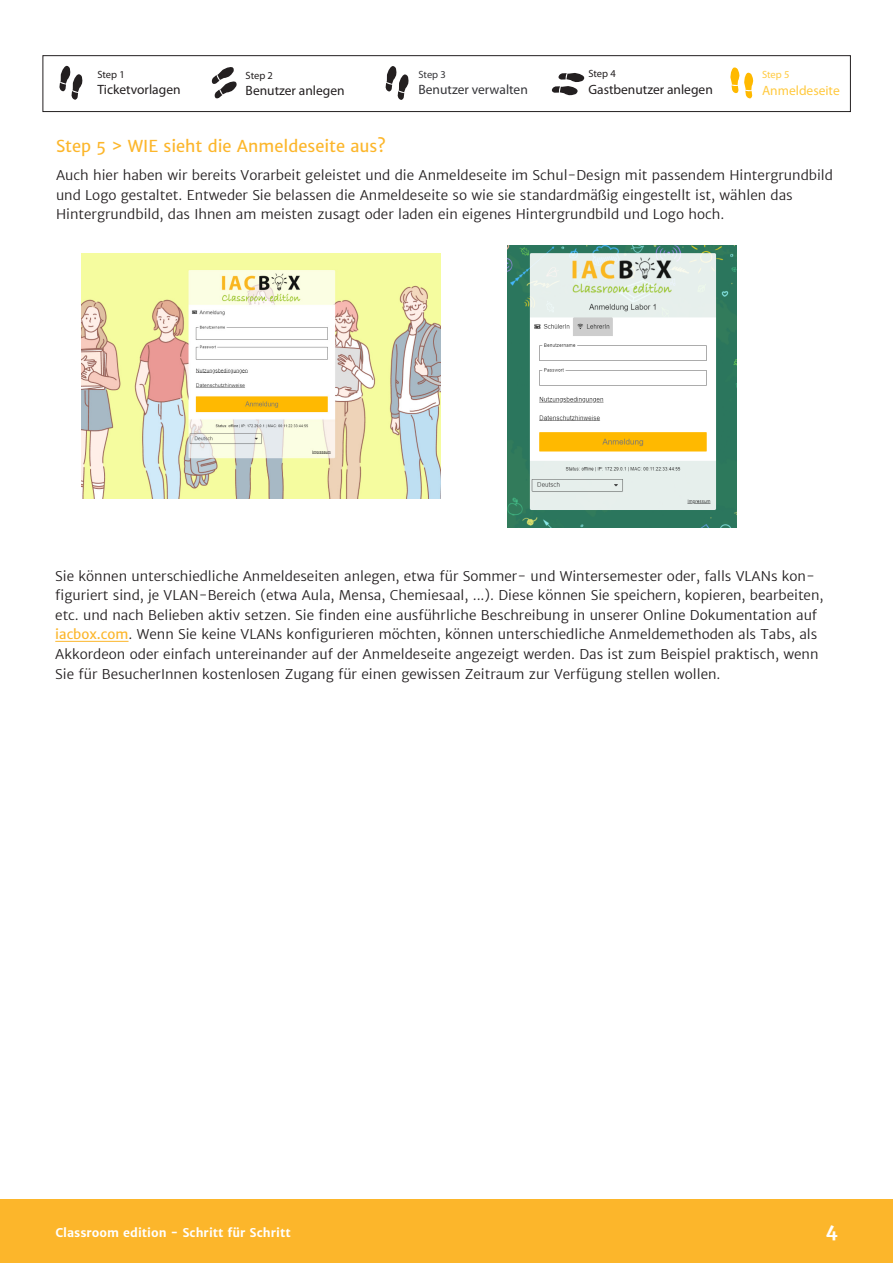
<style>
.page{position:relative;width:893px;height:1263px;background:#fff}
.page>*{position:absolute;margin:0;border:0;box-sizing:border-box;transform-origin:0 0}
.Text{font:700 18px "Merriweather Sans";color:#fff}
.t1{font:16.5px "Merriweather Sans";color:#fcb62b}
.t2{font:300 13.5px/19.5px "Merriweather Sans";color:#231f20}
.Bildbeschreibung{font:13.5px "Myriad Pro";color:#231f20}
.Bildbeschreibung-2{font:13.5px "Myriad Pro";color:#353539}
.Bildbeschreibung-3{font:13.5px "Myriad Pro";color:#ffca40}
.Text-2{font:700 12px "Merriweather Sans";color:#fff}
.Bildbeschreibung-4{font:10.5px "Myriad Pro";letter-spacing:-.005em;color:#231f20}
.Bildbeschreibung-5{font:10.5px "Myriad Pro";color:#353539}
.Bildbeschreibung-6{font:10.5px "Myriad Pro";color:#ffca40}
.s1{font-weight:400;color:#fcb62b}
</style>
<div class="page">
<div style="left:0;top:1199px;width:893px;height:64px;background:#fcb62b"></div>
<hr style="left:55px;top:641px;width:74px;height:1px;background:#fcb62b">
<svg style="left:730px;top:67px;width:23px;height:32px"></svg>
<svg style="left:551px;top:73px;width:34px;height:22px"></svg>
<svg style="left:385px;top:66px;width:24px;height:34px"></svg>
<svg style="left:211px;top:67px;width:26px;height:32px"></svg>
<svg style="left:59px;top:65px;width:24px;height:35px"></svg>
<div style="left:43px;top:55px;width:808px;height:57px;border:1px solid #231f20"></div>
<hr style="left:892px;top:1198px;width:1px;height:65px;background:#fcb62b">
<img style="left:82px;top:253px;width:359px;height:245px">
<img style="left:507px;top:245px;width:230px;height:282px">
<p class="Bildbeschreibung-4" style="left:97px;top:68px;width:29px">Step 1</p>
<p class="Bildbeschreibung" style="left:97px;top:81px;width:85px">Ticketvorlagen</p>
<p class="Bildbeschreibung-4" style="left:246px;top:69px;width:29px">Step 2</p>
<p class="Bildbeschreibung" style="left:246px;top:82px;width:101px">Benutzer anlegen</p>
<p class="Bildbeschreibung-5" style="left:418px;top:68px;width:29px">Step 3</p>
<p class="Bildbeschreibung-2" style="left:418px;top:81px;width:111px">Benutzer verwalten</p>
<p class="Bildbeschreibung-4" style="left:588px;top:67px;width:29px">Step 4</p>
<p class="Bildbeschreibung" style="left:588px;top:81px;width:126px">Gastbenutzer anlegen</p>
<p class="Bildbeschreibung-6" style="left:762px;top:68px;width:29px">Step 5</p>
<p class="Bildbeschreibung-3" style="left:762px;top:82px;width:79px">Anmeldeseite</p>
<p class="t1" style="left:56px;top:136px;width:331px">Step 5 &gt; WIE sieht die Anmeldeseite aus?</p>
<p class="t2" style="left:56px;top:166px;width:778px">Auch hier haben wir bereits Vorarbeit geleistet und die Anmeldeseite im Schul-Design mit passendem Hintergrundbild und Logo gestaltet. Entweder Sie belassen die Anmeldeseite so wie sie standardmäßig eingestellt ist, wählen das</p>
<p class="t2" style="left:56px;top:205px;width:670px">Hintergrundbild, das Ihnen am meisten zusagt oder laden ein eigenes Hintergrundbild und Logo hoch.</p>
<p class="t2" style="left:55px;top:566px;width:770px">Sie können unterschiedliche Anmeldeseiten anlegen, etwa für Sommer- und Wintersemester oder, falls VLANs kon&shy;figuriert sind, je VLAN-Bereich (etwa Aula, Mensa, Chemiesaal, ...). Diese können Sie speichern, kopieren, bearbeiten, etc. und nach Belieben aktiv setzen. Sie finden eine ausführliche Beschreibung in unserer Online Dokumentation auf <span class="s1">iacbox.com</span>. Wenn Sie keine VLANs konfigurieren möchten, können unterschiedliche Anmeldemethoden als Tabs, als Akkordeon oder einfach untereinander auf der Anmeldeseite angezeigt werden. Das ist zum Beispiel praktisch, wenn Sie für BesucherInnen kostenlosen Zugang für einen gewissen Zeitraum zur Verfügung stellen wollen.</p>
<p class="Text-2" style="left:56px;top:1225px;width:237px">Classroom edition - Schritt für Schritt</p>
<p class="Text" style="left:826px;top:1220px;width:14px">4</p>
</div>
